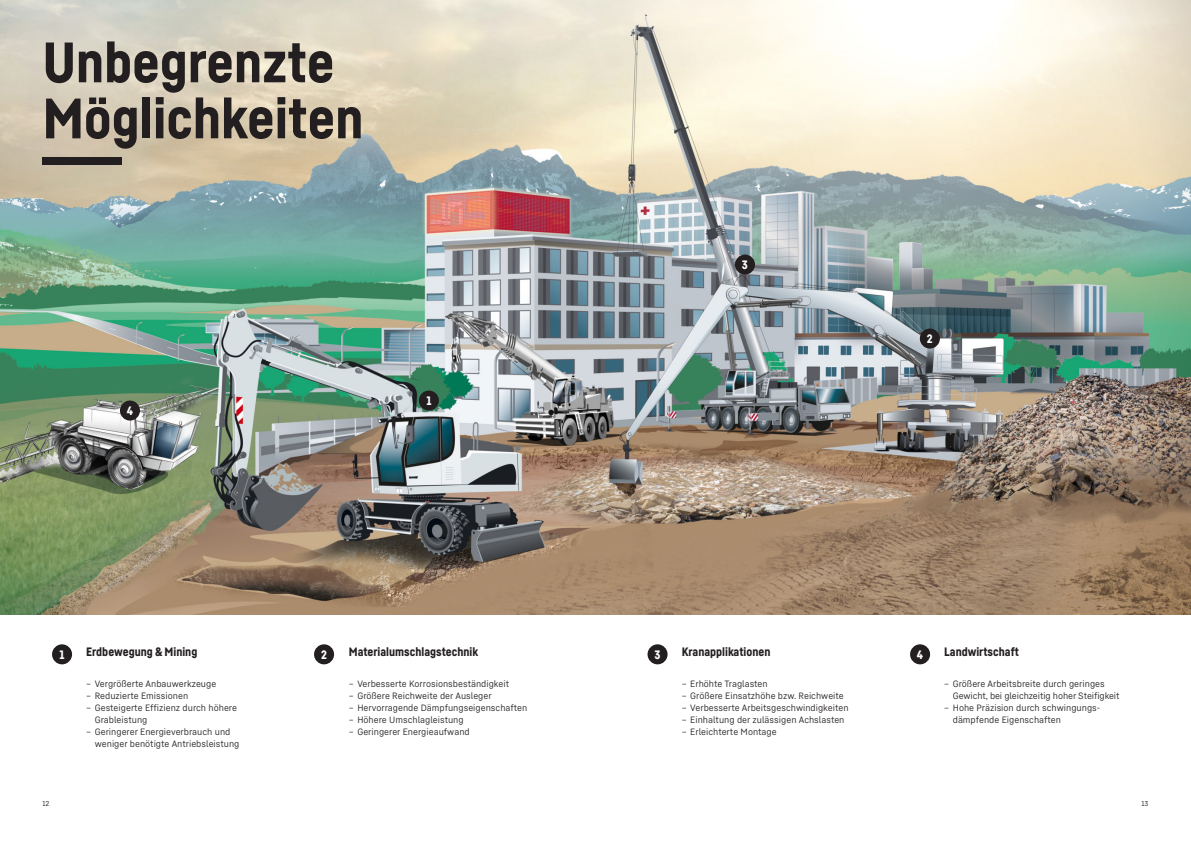
<style>
.page{position:relative;width:1191px;height:842px;background:#fff}
.page>*{position:absolute;margin:0;border:0;box-sizing:border-box;transform-origin:0 0}
.t1{font:900 56px/56px "Liebherr Head";color:#231f20}
.t2{font:900 12px "Liebherr Head";color:#231f20}
.t3{font:900 12px "Liebherr Head";color:#fff}
.t4{font:9px/12px "Liebherr Text";color:#231f20}
.t5{font:7px "Liebherr Text";color:#231f20}
</style>
<div class="page">
<img style="left:0;top:0;width:1191px;height:615px">
<div style="left:52px;top:644px;width:20px;height:20px;background:#231f20;border-radius:50%"></div>
<div style="left:120px;top:401px;width:20px;height:20px;background:#231f20;border-radius:50%"></div>
<div style="left:314px;top:644px;width:20px;height:20px;background:#231f20;border-radius:50%"></div>
<div style="left:647px;top:644px;width:20px;height:20px;background:#231f20;border-radius:50%"></div>
<div style="left:419px;top:390px;width:20px;height:21px;background:#231f20;border-radius:50%"></div>
<div style="left:920px;top:329px;width:20px;height:20px;background:#231f20;border-radius:50%"></div>
<div style="left:735px;top:255px;width:20px;height:20px;background:#231f20;border-radius:50%"></div>
<div style="left:910px;top:644px;width:20px;height:20px;background:#231f20;border-radius:50%"></div>
<h1 class="t1" style="left:43px;top:33px;width:322px">Unbegrenzte<br>Möglichkeiten ---</h1>
<h2 class="t3" style="left:127px;top:403px;width:8px">4</h2>
<h2 class="t3" style="left:426px;top:393px;width:7px">1</h2>
<h2 class="t3" style="left:60px;top:647px;width:7px">1</h2>
<h2 class="t2" style="left:86px;top:645px;width:113px">Erdbewegung &amp; Mining</h2>
<p class="t4" style="left:86px;top:677px;width:132px">– Vergrößerte Anbauwerkzeuge</p>
<p class="t4" style="left:86px;top:689px;width:103px">– Reduzierte Emissionen</p>
<p class="t4" style="left:95px;top:701px;width:144px;text-indent:-9px">– Gesteigerte Effizienz durch höhere<br>Grableistung</p>
<p class="t4" style="left:95px;top:725px;width:146px;text-indent:-9px">– Geringerer Energieverbrauch und weniger benötigte Antriebsleistung</p>
<h2 class="t3" style="left:321px;top:647px;width:7px">2</h2>
<h2 class="t2" style="left:349px;top:645px;width:131px">Materialumschlagstechnik</h2>
<p class="t4" style="left:349px;top:677px;width:162px">– Verbesserte Korrosionsbeständigkeit</p>
<p class="t4" style="left:349px;top:689px;width:144px">– Größere Reichweite der Ausleger</p>
<p class="t4" style="left:349px;top:701px;width:180px">– Hervorragende Dämpfungseigenschaften</p>
<p class="t4" style="left:349px;top:713px;width:116px">– Höhere Umschlagleistung</p>
<p class="t4" style="left:349px;top:725px;width:122px">– Geringerer Energieaufwand</p>
<h2 class="t3" style="left:742px;top:257px;width:8px">3</h2>
<h2 class="t3" style="left:927px;top:331px;width:7px">2</h2>
<h2 class="t3" style="left:654px;top:647px;width:8px">3</h2>
<h2 class="t2" style="left:681px;top:645px;width:90px">Kranapplikationen</h2>
<p class="t4" style="left:681px;top:677px;width:88px">– Erhöhte Traglasten</p>
<p class="t4" style="left:681px;top:689px;width:164px">– Größere Einsatzhöhe bzw. Reichweite</p>
<p class="t4" style="left:681px;top:701px;width:168px">– Verbesserte Arbeitsgeschwindigkeiten</p>
<p class="t4" style="left:681px;top:713px;width:164px">– Einhaltung der zulässigen Achslasten</p>
<p class="t4" style="left:681px;top:725px;width:96px">– Erleichterte Montage</p>
<h2 class="t3" style="left:917px;top:647px;width:8px">4</h2>
<h2 class="t2" style="left:944px;top:645px;width:76px">Landwirtschaft</h2>
<p class="t4" style="left:952px;top:677px;width:168px;text-indent:-9px">– Größere Arbeitsbreite durch geringes<br>Gewicht, bei gleichzeitig hoher Steifigkeit</p>
<p class="t4" style="left:952px;top:701px;width:149px;text-indent:-9px">– Hohe Präzision durch schwingungs&shy;dämpfende Eigenschaften</p>
<p class="t5" style="left:43px;top:799px;width:8px">12</p>
<p class="t5" style="left:1141px;top:799px;width:8px">13</p>
</div>
